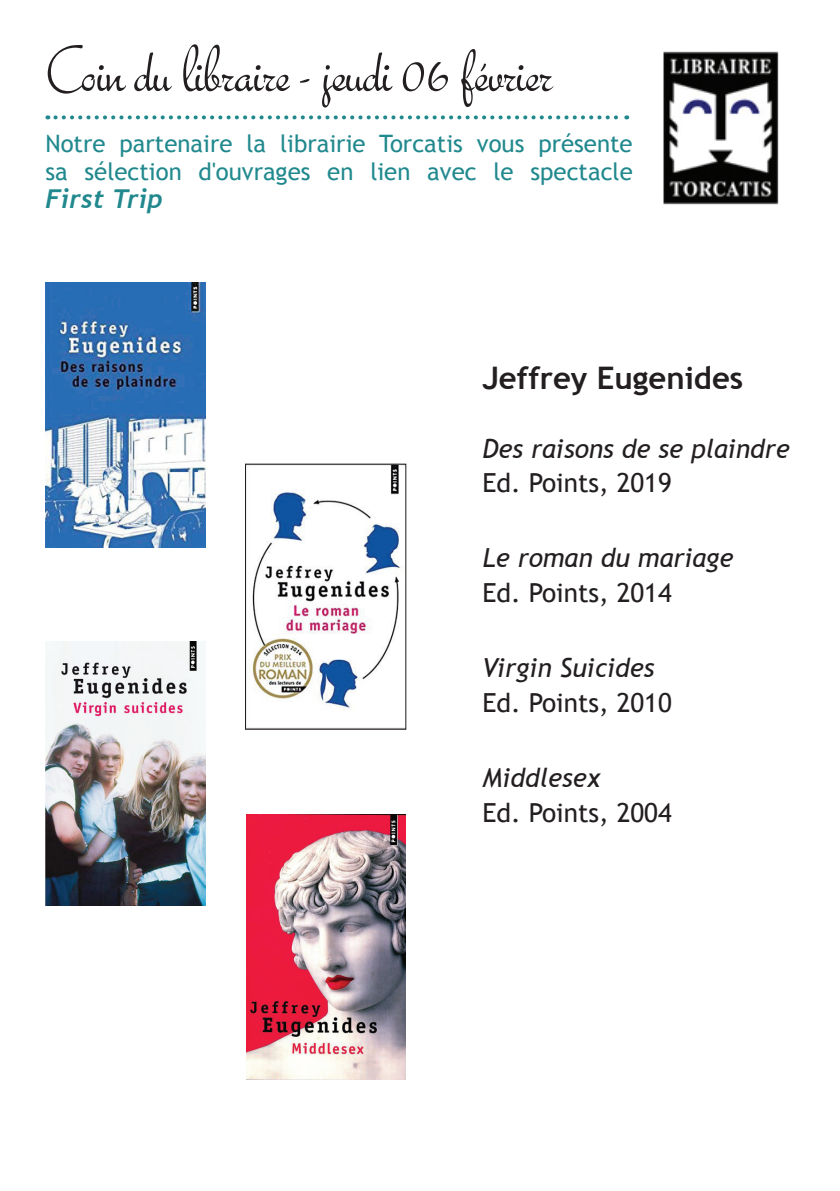
<style>
.page{position:relative;width:840px;height:1191px;background:#fff}
.page>*{position:absolute;margin:0;border:0;box-sizing:border-box;transform-origin:0 0}
.t1{font:68px "Bella Donna";letter-spacing:-.01em;color:#231f20}
.t2{font:700 31px "Trebuchet MS";color:#231f20}
.t3{font:italic 26.2px "Trebuchet MS";color:#231f20}
.t4{font:26.2px "Trebuchet MS";color:#231f20}
.t5{font:italic 700 26px "Trebuchet";color:#21898e}
.t6{font:24px/28px "Trebuchet MS";color:#21898e}
</style>
<div class="page">
<svg style="left:55px;top:115px;width:572px;height:4px"></svg>
<img style="left:663px;top:51px;width:116px;height:154px">
<img style="left:45px;top:282px;width:161px;height:265px">
<img style="left:247px;top:465px;width:157px;height:263px">
<div style="left:245px;top:463px;width:161px;height:267px;border:1px solid #231f20"></div>
<img style="left:45px;top:641px;width:161px;height:265px">
<img style="left:247px;top:814px;width:158px;height:265px">
<h1 class="t1" style="left:45px;top:32px;width:507px">Coin du libraire - jeudi 06 février</h1>
<p class="t6" style="left:45px;top:130px;width:588px">Notre partenaire la librairie Torcatis vous présente sa sélection d'ouvrages en lien avec le spectacle</p>
<p class="t5" style="left:45px;top:183px;width:119px">First Trip</p>
<p class="t2" style="left:482px;top:358px;width:262px">Jeffrey Eugenides</p>
<p class="t3" style="left:482px;top:433px;width:309px">Des raisons de se plaindre</p>
<p class="t4" style="left:482px;top:467px;width:191px">Ed. Points, 2019</p>
<p class="t3" style="left:482px;top:542px;width:252px">Le roman du mariage</p>
<p class="t4" style="left:482px;top:577px;width:191px">Ed. Points, 2014</p>
<p class="t3" style="left:482px;top:652px;width:174px">Virgin Suicides</p>
<p class="t4" style="left:482px;top:687px;width:191px">Ed. Points, 2010</p>
<p class="t3" style="left:482px;top:762px;width:119px">Middlesex</p>
<p class="t4" style="left:482px;top:797px;width:191px">Ed. Points, 2004</p>
</div>
